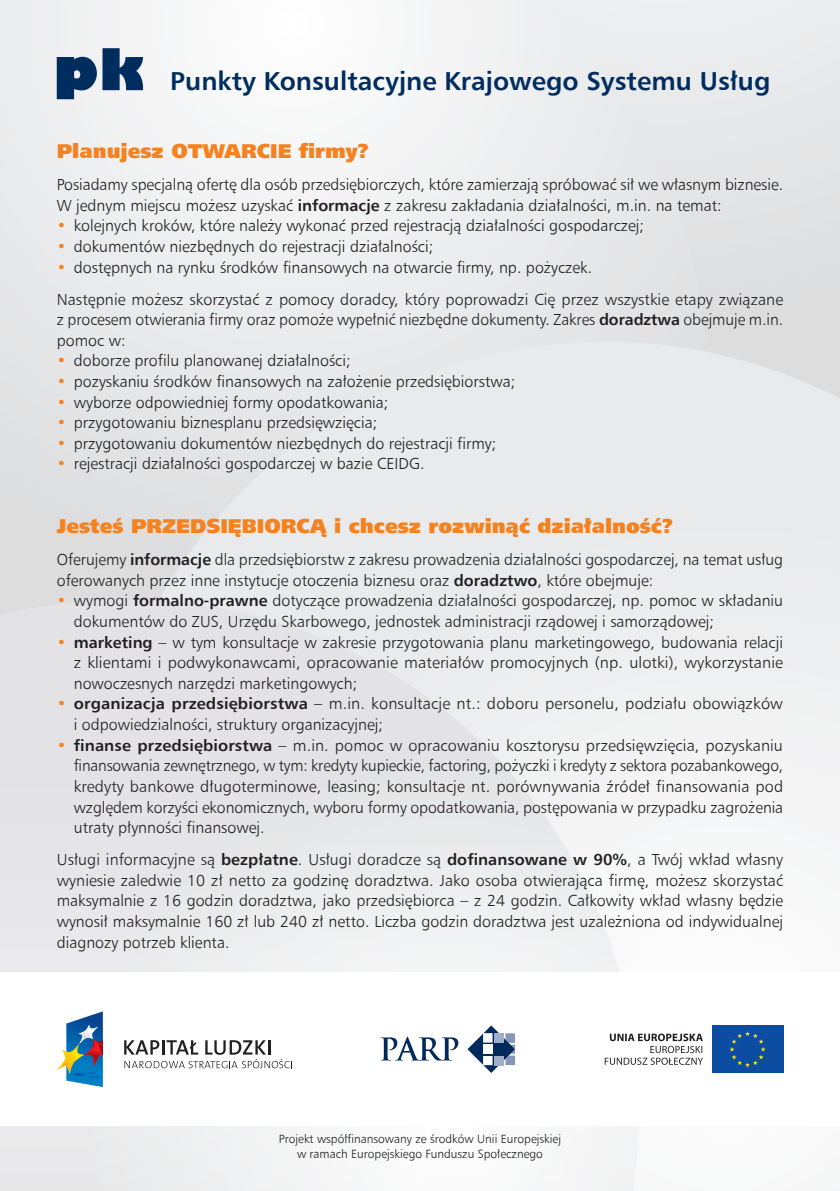
<style>
.page{position:relative;width:840px;height:1191px;background:#fff}
.page>*{position:absolute;margin:0;border:0;box-sizing:border-box;transform-origin:0 0}
.t1{font:26px "Humnst 777 EU Bold";color:#002d5e}
.t2{font:20px "Humnst 777 X Blk EU Normal";color:#f58220}
.t3{font:16px/20.6px "Humnst 777 Lt EU Normal";color:#231f20}
.t4{font:12px/14.4px "Humnst 777 Lt EU Normal";color:#231f20;text-align:center}
.s1{font-family:"Humnst 777 EU Bold"}
.s2{color:#f58220}
</style>
<div class="page">
<div style="left:0;top:0;width:839px;height:1191px;background:#f1f1f2"></div>
<img style="left:0;top:131px;width:839px;height:1051px">
<div style="left:0;top:972px;width:839px;height:153px;background:#fff"></div>
<svg style="left:124px;top:1040px;width:168px;height:28px"></svg>
<svg style="left:57px;top:1011px;width:46px;height:76px"></svg>
<div style="left:711px;top:1025px;width:71px;height:48px;background:#0d4da1"></div>
<svg style="left:729px;top:1031px;width:36px;height:36px"></svg>
<svg style="left:604px;top:1033px;width:98px;height:31px"></svg>
<svg style="left:467px;top:1025px;width:47px;height:48px"></svg>
<svg style="left:380px;top:1036px;width:78px;height:24px"></svg>
<svg style="left:57px;top:48px;width:86px;height:51px"></svg>
<h1 class="t1" style="left:170px;top:65px;width:601px">Punkty Konsultacyjne Krajowego Systemu Usług</h1>
<p class="t2" style="left:57px;top:138px;width:313px">Planujesz OTWARCIE firmy?</p>
<p class="t3" style="left:57px;top:174px;width:727px">Posiadamy specjalną ofertę dla osób przedsiębiorczych, które zamierzają spróbować sił we własnym biznesie.<br>W jednym miejscu możesz uzyskać <span class="s1">informacje</span> z zakresu zakładania działalności, m.in. na temat:</p>
<p class="t3" style="left:57px;top:215px;width:588px"><span class="s2">•</span> kolejnych kroków, które należy wykonać przed rejestracją działalności gospodarczej;</p>
<p class="t3" style="left:57px;top:236px;width:378px"><span class="s2">•</span> dokumentów niezbędnych do rejestracji działalności;</p>
<p class="t3" style="left:57px;top:251px;width:727px;line-height:32px"><span class="s2">•</span> dostępnych na rynku środków finansowych na otwarcie firmy, np. pożyczek.<br>Następnie możesz skorzystać z pomocy doradcy, który poprowadzi Cię przez wszystkie etapy związane</p>
<p class="t3" style="left:57px;top:309px;width:727px">z procesem otwierania firmy oraz pomoże wypełnić niezbędne dokumenty. Zakres <span class="s1">doradztwa</span> obejmuje m.in. pomoc w:</p>
<p class="t3" style="left:57px;top:350px;width:295px"><span class="s2">•</span> doborze profilu planowanej działalności;</p>
<p class="t3" style="left:57px;top:371px;width:459px"><span class="s2">•</span> pozyskaniu środków finansowych na założenie przedsiębiorstwa;</p>
<p class="t3" style="left:57px;top:391px;width:333px"><span class="s2">•</span> wyborze odpowiedniej formy opodatkowania;</p>
<p class="t3" style="left:57px;top:412px;width:322px"><span class="s2">•</span> przygotowaniu biznesplanu przedsięwzięcia;</p>
<p class="t3" style="left:57px;top:433px;width:440px"><span class="s2">•</span> przygotowaniu dokumentów niezbędnych do rejestracji firmy;</p>
<p class="t3" style="left:57px;top:453px;width:369px"><span class="s2">•</span> rejestracji działalności gospodarczej w bazie CEIDG.</p>
<p class="t2" style="left:57px;top:513px;width:617px">Jesteś PRZEDSIĘBIORCĄ i chcesz rozwinąć działalność?</p>
<p class="t3" style="left:57px;top:549px;width:727px">Oferujemy <span class="s1">informacje</span> dla przedsiębiorstw z zakresu prowadzenia działalności gospodarczej, na temat usług oferowanych przez inne instytucje otoczenia biznesu oraz <span class="s1">doradztwo</span>, które obejmuje:</p>
<p class="t3" style="left:74px;top:590px;width:710px;text-indent:-17px"><span class="s2">•</span> wymogi <span class="s1">formalno-prawne</span> dotyczące prowadzenia działalności gospodarczej, np. pomoc w składaniu dokumentów do ZUS, Urzędu Skarbowego, jednostek administracji rządowej i samorządowej;</p>
<p class="t3" style="left:74px;top:631px;width:710px;text-align:justify;text-indent:-17px"><span class="s2">•</span> <span class="s1">marketing</span> – w tym konsultacje w zakresie przygotowania planu marketingowego, budowania relacji z klientami i podwykonawcami, opracowanie materiałów promocyjnych (np. ulotki), wykorzystanie nowoczesnych narzędzi marketingowych;</p>
<p class="t3" style="left:74px;top:693px;width:710px;text-indent:-17px"><span class="s2">•</span> <span class="s1">organizacja przedsiębiorstwa</span> – m.in. konsultacje nt.: doboru personelu, podziału obowiązków i odpowiedzialności, struktury organizacyjnej;</p>
<p class="t3" style="left:74px;top:734px;width:710px;text-align:justify;text-indent:-17px"><span class="s2">•</span> <span class="s1">finanse przedsiębiorstwa</span> – m.in. pomoc w opracowaniu kosztorysu przedsięwzięcia, pozyskaniu finansowania zewnętrznego, w tym: kredyty kupieckie, factoring, pożyczki i kredyty z sektora pozabankowego, kredyty bankowe długoterminowe, leasing; konsultacje nt. porównywania źródeł finansowania pod względem korzyści ekonomicznych, wyboru formy opodatkowania, postępowania w przypadku zagrożenia utraty płynności finansowej.</p>
<p class="t3" style="left:57px;top:849px;width:727px;text-align:justify">Usługi informacyjne są <span class="s1">bezpłatne</span>. Usługi doradcze są <span class="s1">dofinansowane w 90%</span>, a Twój wkład własny wyniesie zaledwie 10 zł netto za godzinę doradztwa. Jako osoba otwierająca firmę, możesz skorzystać maksymalnie z 16 godzin doradztwa, jako przedsiębiorca – z 24 godzin. Całkowity wkład własny będzie wynosił maksymalnie 160 zł lub 240 zł netto. Liczba godzin doradztwa jest uzależniona od indywidualnej diagnozy potrzeb klienta.</p>
<p class="t4" style="left:279px;top:1131px;width:284px">Projekt współfinansowany ze środków Unii Europejskiej w ramach Europejskiego Funduszu Społecznego</p>
</div>
